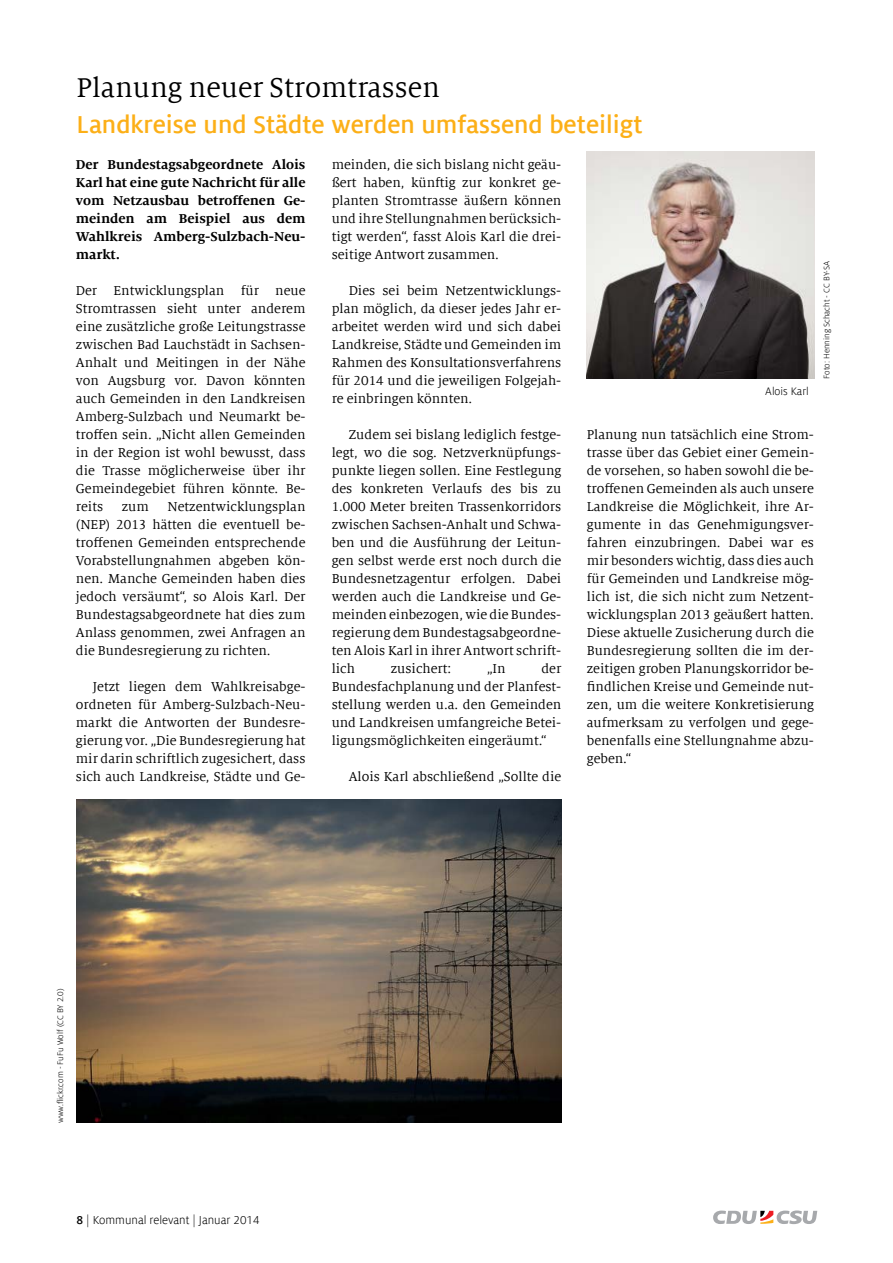
<style>
.page{position:relative;width:893px;height:1263px;background:#fff}
.page>*{position:absolute;margin:0;border:0;box-sizing:border-box;transform-origin:0 0}
.t1{font:30px "Milo Serif Offc";color:#000}
.t2{font:700 27px "Milo Sans Offc";color:#fcaf17}
.t3{font:14.25px/18px "Milo Serif Offc";color:#000;text-align:justify}
.t4{font:700 14.25px/18px "Milo Serif Offc";color:#000;text-align:justify}
.t5{font:12.75px "Milo Sans Offc";color:#000}
.t6{font:12px "Milo Sans Offc";color:#000}
.t7{font:9px "Milo Sans Offc";color:#000}
.s1{font-weight:700}
</style>
<div class="page">
<svg style="left:713px;top:1210px;width:104px;height:14px"></svg>
<img style="left:587px;top:152px;width:227px;height:227px">
<img style="left:77px;top:799px;width:484px;height:324px">
<h1 class="t1" style="left:77px;top:72px;width:365px">Planung neuer Stromtrassen</h1>
<h2 class="t2" style="left:77px;top:110px;width:568px">Landkreise und Städte werden umfassend beteiligt</h2>
<p class="t4" style="left:76px;top:156px;width:231px">Der Bundestagsabgeordnete Alois Karl hat eine gute Nachricht für alle vom Netzausbau betroffenen Ge&shy;meinden am Beispiel aus dem Wahlkreis Amberg-Sulzbach-Neu&shy;markt.</p>
<p class="t3" style="left:76px;top:282px;width:231px">Der Entwicklungsplan für neue Stromtrassen sieht unter anderem eine zusätzliche große Leitungstrasse zwischen Bad Lauchstädt in Sachsen-Anhalt und Meitingen in der Nähe von Augsburg vor. Davon könnten auch Gemeinden in den Landkreisen Amberg-Sulzbach und Neumarkt be&shy;troffen sein. „Nicht allen Gemeinden in der Region ist wohl bewusst, dass die Trasse möglicherweise über ihr Gemeindegebiet führen könnte. Be&shy;reits</p>
<p class="t3" style="left:76px;top:498px;width:231px;text-indent:92px">Netzentwicklungsplan (NEP) 2013 hätten die eventuell be&shy;troffenen Gemeinden entsprechende Vorabstellungnahmen abgeben kön&shy;nen. Manche Gemeinden haben dies jedoch versäumt“, so Alois Karl. Der Bundestagsabgeordnete hat dies zum Anlass genommen, zwei Anfragen an die Bundesregierung zu richten.</p>
<p class="t3" style="left:76px;top:678px;width:231px;text-indent:17px">Jetzt liegen dem Wahlkreisabge&shy;ordneten für Amberg-Sulzbach-Neu&shy;markt die Antworten der Bundesre&shy;gierung vor. „Die Bundesregierung hat mir darin schriftlich zugesichert, dass sich auch Landkreise, Städte und Ge-</p>
<p class="t3" style="left:122px;top:498px;width:29px">zum</p>
<p class="t3" style="left:332px;top:156px;width:231px">meinden, die sich bislang nicht geäu&shy;ßert haben, künftig zur konkret ge&shy;planten Stromtrasse äußern können und ihre Stellungnahmen berücksich&shy;tigt werden“, fasst Alois Karl die drei&shy;seitige Antwort zusammen.</p>
<p class="t3" style="left:332px;top:282px;width:231px;text-indent:17px">Dies sei beim Netzentwicklungs&shy;plan möglich, da dieser jedes Jahr er&shy;arbeitet werden wird und sich dabei Landkreise, Städte und Gemeinden im Rahmen des Konsultationsverfahrens für 2014 und die jeweiligen Folgejah&shy;re einbringen könnten.</p>
<p class="t3" style="left:332px;top:426px;width:231px;text-indent:17px">Zudem sei bislang lediglich festge&shy;legt, wo die sog. Netzverknüpfungs&shy;punkte liegen sollen. Eine Festlegung des konkreten Verlaufs des bis zu 1.000 Meter breiten Trassenkorridors zwischen Sachsen-Anhalt und Schwa&shy;ben und die Ausführung der Leitun&shy;gen selbst werde erst noch durch die Bundesnetzagentur erfolgen. Dabei werden auch die Landkreise und Ge&shy;meinden einbezogen, wie die Bundes&shy;regierung dem Bundestagsabgeordne&shy;ten Alois Karl in ihrer Antwort schrift&shy;lich</p>
<p class="t3" style="left:332px;top:660px;width:231px;text-indent:210px">der Bundesfachplanung und der Planfest&shy;stellung werden u.a. den Gemeinden und Landkreisen umfangreiche Betei&shy;ligungsmöglichkeiten eingeräumt.“</p>
<p class="t3" style="left:349px;top:768px;width:214px">Alois Karl abschließend „Sollte die</p>
<p class="t3" style="left:391px;top:660px;width:62px">zusichert:</p>
<p class="t3" style="left:487px;top:660px;width:20px">„In</p>
<p class="t6" style="left:765px;top:385px;width:45px">Alois Karl</p>
<p class="t3" style="left:587px;top:426px;width:229px">Planung nun tatsächlich eine Strom&shy;trasse über das Gebiet einer Gemein&shy;de vorsehen, so haben sowohl die be&shy;troffenen Gemeinden als auch unsere Landkreise die Möglichkeit, ihre Ar&shy;gumente in das Genehmigungsver&shy;fahren einzubringen. Dabei war es mir besonders wichtig, dass dies auch für Gemeinden und Landkreise mög&shy;lich ist, die sich nicht zum Netzent&shy;wicklungsplan 2013 geäußert hatten.<br>Diese aktuelle Zusicherung durch die Bundesregierung sollten die im der&shy;zeitigen groben Planungskorridor be&shy;findlichen Kreise und Gemeinde nut&shy;zen, um die weitere Konkretisierung aufmerksam zu verfolgen und gege&shy;benenfalls eine Stellungnahme abzu&shy;geben.“</p>
<p class="t7" style="left:822px;top:379px;width:119px;rotate:-90deg">Foto: Henning Schacht - CC BY-SA</p>
<p class="t7" style="left:56px;top:1123px;width:136px;rotate:-90deg">www.flickr.com - FuFu Wolf (CC BY 2.0)</p>
<p class="t5" style="left:77px;top:1213px;width:185px"><span class="s1">8</span> | Kommunal relevant | Januar 2014</p>
</div>
